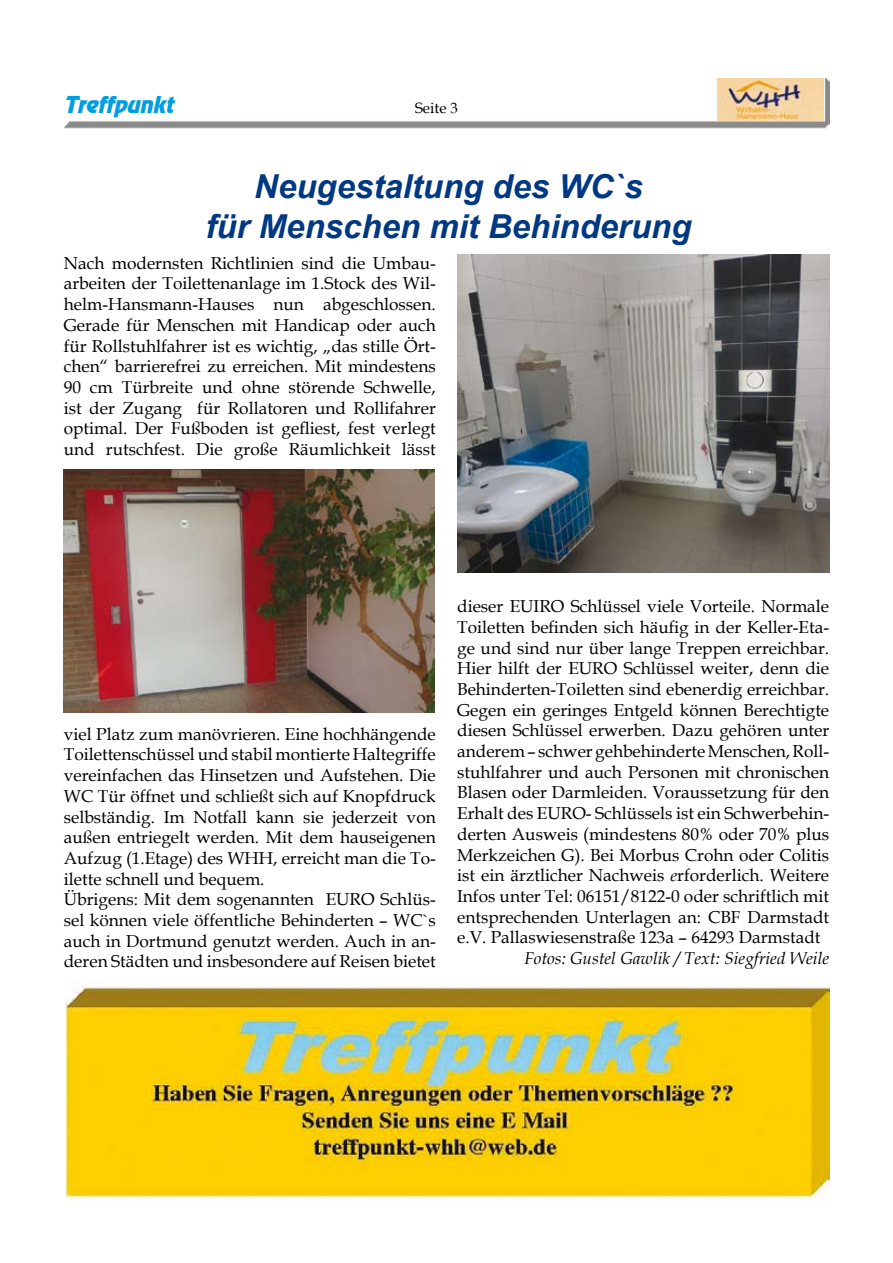
<style>
.page{position:relative;width:893px;height:1263px;background:#fff}
.page>*{position:absolute;margin:0;border:0;box-sizing:border-box;transform-origin:0 0}
.t1{font:italic 700 33px/39.6px "Arial";color:#003882;text-align:center}
.t2{font:italic 21px "Revue";color:#009ee0}
.t3{font:17.25px/20.7px "Book Antiqua";color:#000;text-align:justify}
.t4{font:italic 17.25px "Book Antiqua";color:#000}
.t5{font:15px "Book Antiqua";color:#000}
.s1{font-style:italic}
</style>
<div class="page">
<img style="left:64px;top:78px;width:765px;height:51px">
<img style="left:718px;top:78px;width:106px;height:43px">
<img style="left:457px;top:255px;width:372px;height:317px">
<img style="left:64px;top:469px;width:370px;height:243px">
<img style="left:66px;top:982px;width:763px;height:223px">
<p class="t2" style="left:64px;top:90px;width:117px">Treffpunkt</p>
<p class="t5" style="left:415px;top:97px;width:33px">Seite</p>
<h1 class="t1" style="left:206px;top:168px;width:487px">Neugestaltung des WC`s<br>für Menschen mit Behinderung</h1>
<p class="t3" style="left:64px;top:252px;width:374px">Nach modernsten Richtlinien sind die Umbau&shy;arbeiten der Toilettenanlage im 1.Stock des Wil&shy;helm-Hansmann-Hauses nun abgeschlossen.<br>Gerade für Menschen mit Handicap oder auch für Rollstuhlfahrer ist es wichtig, „das stille Ört&shy;chen“ barrierefrei zu erreichen. Mit mindestens 90 cm Türbreite und ohne störende Schwelle, ist der Zugang für Rollatoren und Rollifahrer optimal. Der Fußboden ist gefliest, fest verlegt und rutschfest. Die große Räumlichkeit lässt</p>
<p class="t3" style="left:64px;top:723px;width:374px;text-align:left">viel Platz zum manövrieren. Eine hochhängende Toilettenschüssel und stabil montierte Haltegriffe vereinfachen das Hinsetzen und Aufstehen. Die WC Tür öffnet und schließt sich auf Knopfdruck selbständig. Im Notfall kann sie jederzeit von außen entriegelt werden. Mit dem hauseigenen Aufzug (1.Etage) des WHH, erreicht man die To&shy;ilette schnell und bequem.<br>Übrigens: Mit dem sogenannten EURO Schlüs&shy;sel können viele öffentliche Behinderten – WC`s auch in Dortmund genutzt werden. Auch in an&shy;deren Städten und insbesondere auf Reisen bietet</p>
<p class="t3" style="left:457px;top:595px;width:374px">dieser EUIRO Schlüssel viele Vorteile. Normale Toiletten befinden sich häufig in der Keller-Eta&shy;ge und sind nur über lange Treppen erreichbar.<br>Hier hilft der EURO Schlüssel weiter, denn die Behinderten-Toiletten sind ebenerdig erreichbar.<br>Gegen ein geringes Entgeld können Berechtigte diesen Schlüssel erwerben. Dazu gehören unter anderem – schwer gehbehinderte Menschen, Roll&shy;stuhlfahrer und auch Personen mit chronischen Blasen oder Darmleiden. Voraussetzung für den Erhalt des EURO- Schlüssels ist ein Schwerbehin&shy;derten Ausweis (mindestens 80% oder 70% plus Merkzeichen G). Bei Morbus Crohn oder Colitis ist ein ärztlicher Nachweis <span class="s1">e</span>rforderlich. Weitere Infos unter Tel: 06151/8122-0 oder schriftlich mit entsprechenden Unterlagen an: CBF Darmstadt e.V. Pallaswiesenstraße 123a – 64293 Darmstadt</p>
<p class="t4" style="left:524px;top:946px;width:307px">Fotos: Gustel Gawlik / Text: Siegfried Weile</p>
</div>
